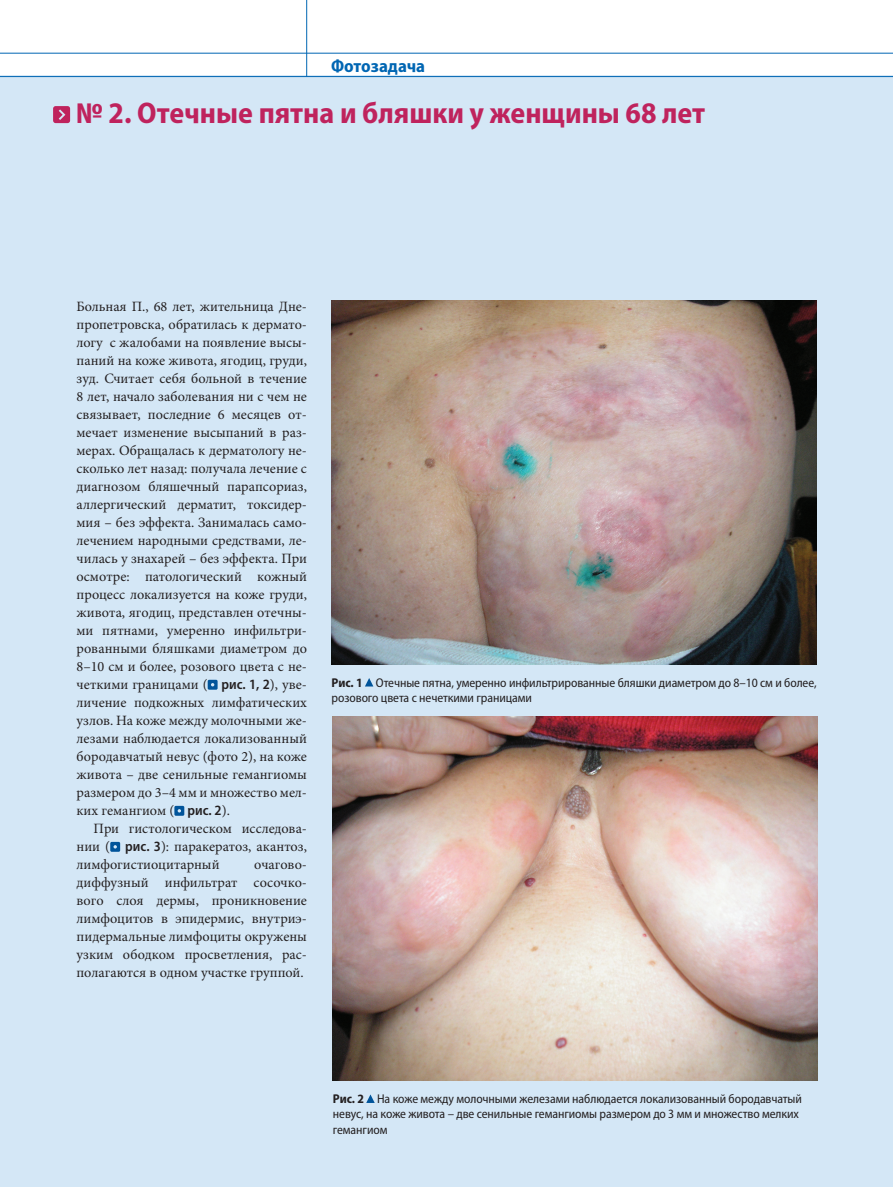
<style>
.page{position:relative;width:893px;height:1187px;background:#fff}
.page>*{position:absolute;margin:0;border:0;box-sizing:border-box;transform-origin:0 0}
.t1{font:700 semi-condensed 30px "Myriad Pro";color:#bf235d}
.t2{font:700 semi-condensed 18px "Myriad Pro";color:#0166b3}
.t3{font:14.25px/18px "Minion Pro";color:#231f20;text-align:justify}
.t4{font:semi-condensed 12.75px/15.3px "Myriad Pro";letter-spacing:-.005em;color:#231f20}
.s1{font-family:"Myriad Pro";font-weight:600;font-stretch:semi-condensed}
.s2{font-weight:700}
</style>
<div class="page">
<div style="left:0;top:76px;width:893px;height:1110px;background:#d4e7f6"></div>
<hr style="left:306px;top:0;width:1px;height:77px;background:#0166b3">
<svg style="left:208px;top:679px;width:10px;height:10px"></svg>
<svg style="left:174px;top:805px;width:10px;height:10px"></svg>
<svg style="left:110px;top:841px;width:10px;height:10px"></svg>
<hr style="left:0;top:76px;width:893px;height:1px;background:#0166b3">
<hr style="left:0;top:53px;width:893px;height:1px;background:#0166b3">
<svg style="left:53px;top:106px;width:17px;height:17px"></svg>
<svg style="left:365px;top:678px;width:8px;height:8px"></svg>
<svg style="left:366px;top:1094px;width:9px;height:8px"></svg>
<img style="left:332px;top:300px;width:484px;height:364px">
<img style="left:333px;top:716px;width:484px;height:364px">
<p class="t2" style="left:331px;top:55px;width:96px">Фотозадача</p>
<h1 class="t1" style="left:76px;top:96px;width:631px">№ 2. Отечные пятна и бляшки у женщины 68 лет</h1>
<p class="t3" style="left:77px;top:297px;width:232px">Больная П., 68 лет, жительница Дне&shy;пропетровска, обратилась к дермато&shy;логу с жалобами на появление высы&shy;паний на коже живота, ягодиц, груди, зуд. Считает себя больной в течение 8 лет, начало заболевания ни с чем не связывает, последние 6 месяцев от&shy;мечает изменение высыпаний в раз&shy;мерах. Обращалась к дерматологу не&shy;сколько лет назад: получала лечение с диагнозом бляшечный парапсориаз, аллергический дерматит, токсидер&shy;мия – без эффекта. Занималась само&shy;лечением народными средствами, ле&shy;чилась у знахарей – без эффекта. При осмотре: патологический кожный процесс локализуется на коже груди, живота, ягодиц, представлен отечны&shy;ми пятнами, умеренно инфильтри&shy;рованными бляшками диаметром до 8–10 см и более, розового цвета с не&shy;четкими границами ( <span class="s1">рис. 1, 2</span>), уве&shy;личение подкожных лимфатических узлов. На коже между молочными же&shy;лезами наблюдается локализованный бородавчатый невус (фото 2), на коже живота – две сенильные гемангиомы размером до 3–4 мм и множество мел&shy;ких гемангиом ( <span class="s1">рис. 2</span>).</p>
<p class="t3" style="left:77px;top:819px;width:232px;text-indent:17px">При гистологическом исследова&shy;нии ( <span class="s1">рис. 3</span>): паракератоз, акантоз, лимфогистиоцитарный</p>
<p class="t3" style="left:77px;top:855px;width:232px;text-indent:178px">очагово&shy;диффузный инфильтрат сосочко&shy;вого слоя дермы, проникновение лимфоцитов в эпидермис, внутриэ&shy;пидермальные лимфоциты окружены узким ободком просветления, рас&shy;полагаются в одном участке группой.</p>
<p class="t4" style="left:332px;top:674px;width:487px"><span class="s2">Рис. 1</span> Отечные пятна, умеренно инфильтрированные бляшки диаметром до 8–10 см и более, розового цвета с нечеткими границами</p>
<p class="t4" style="left:333px;top:1091px;width:471px"><span class="s2">Рис. 2</span> На коже между молочными железами наблюдается локализованный бородавчатый невус, на коже живота – две сенильные гемангиомы размером до 3 мм и множество мелких гемангиом</p>
</div>
